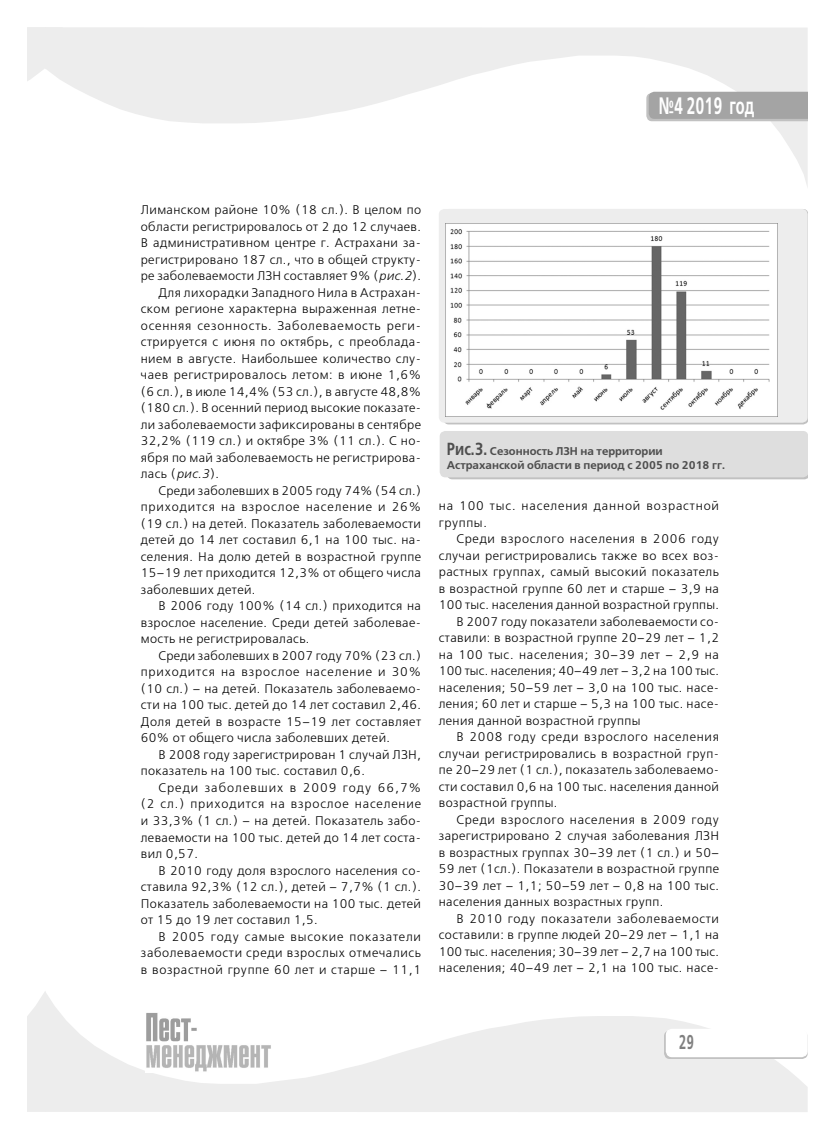
<style>
.page{position:relative;width:835px;height:1143px;background:#fff}
.page>*{position:absolute;margin:0;border:0;box-sizing:border-box;transform-origin:0 0}
.t1{font:700 23.75px "Free Set C";color:#fff;scale:.62 1}
.t2{font:700 20px "Free Set C";color:#808080;scale:.62 1}
.t3{font:12.5px "Free Set C";letter-spacing:.03em;color:#000}
.t4{font:12.5px/16.5px "Free Set C";letter-spacing:.065em;color:#000}
.t5{font:12.5px "Free Set C";letter-spacing:.05em;color:#000}
.t6{font:12.5px "Free Set C";letter-spacing:.055em;color:#000}
.t7{font:12.5px "Free Set C";letter-spacing:.07em;color:#000}
.t8{font:12.5px "Free Set C";letter-spacing:.06em;color:#000}
.t9{font:12.5px "Free Set C";letter-spacing:.08em;color:#000}
.t10{font:700 11.25px/13.8px "Free Set C";color:#4e4e4e}
.s1{font-style:italic}
.s2{font-family:"Pragmatica C"}
.s3{font-size:17.5px}
</style>
<div class="page">
<svg style="left:27px;top:27px;width:18px;height:54px"></svg>
<svg style="left:45px;top:27px;width:762px;height:157px"></svg>
<svg style="left:27px;top:992px;width:18px;height:120px;background:#eee"></svg>
<svg style="left:45px;top:991px;width:762px;height:121px;fill:#ededed"></svg>
<svg style="left:646px;top:92px;width:161px;height:29px;background:#a6a6a6"></svg>
<svg style="left:663px;top:1030px;width:144px;height:28px"></svg>
<div style="left:666px;top:1029px;width:140px;height:27px;background:#fff;border-radius:6px"></div>
<div style="left:665px;top:1028px;width:142px;height:29px;border:1px solid #fff;border-radius:6px"></div>
<img style="left:145px;top:1012px;width:126px;height:60px">
<div style="left:439px;top:431px;width:368px;height:48px;background:#dedede"></div>
<div style="left:438px;top:209px;width:369px;height:213px;background:#ededed;border-radius:6px"></div>
<img style="left:445px;top:223px;width:332px;height:194px">
<h1 class="t1" style="left:658px;top:96px;width:156px">№4 2019 год</h1>
<p class="t3" style="left:141px;top:205px;width:281px">Лиманском районе 10% (18 сл.). В целом по</p>
<p class="t3" style="left:141px;top:221px;width:281px">области регистрировалось от 2 до 12 случаев.</p>
<p class="t3" style="left:141px;top:238px;width:281px">В административном центре г. Астрахани за-</p>
<p class="t3" style="left:141px;top:254px;width:281px">регистрировано 187 сл., что в общей структу-</p>
<p class="t3" style="left:141px;top:271px;width:281px">ре заболеваемости ЛЗН составляет 9% (<span class="s1">рис.2</span>).</p>
<p class="t3" style="left:158px;top:287px;width:264px">Для лихорадки Западного Нила в Астрахан-</p>
<p class="t3" style="left:141px;top:304px;width:281px">ском регионе характерна выраженная летне-</p>
<p class="t4" style="left:141px;top:318px;width:281px">осенняя сезонность. Заболеваемость реги-</p>
<p class="t3" style="left:141px;top:337px;width:281px">стрируется с июня по октябрь, с преоблада-</p>
<p class="t3" style="left:141px;top:353px;width:281px">нием в августе. Наибольшее количество слу-</p>
<p class="t3" style="left:141px;top:370px;width:281px">чаев регистрировалось летом: в июне 1,6%</p>
<p class="t3" style="left:141px;top:386px;width:281px">(6 сл.), в июле 14,4% (53 сл.), в августе 48,8%</p>
<p class="t3" style="left:141px;top:403px;width:281px">(180 сл.). В осенний период высокие показате-</p>
<p class="t3" style="left:141px;top:419px;width:281px">ли заболеваемости зафиксированы в сентябре</p>
<p class="t3" style="left:141px;top:436px;width:281px">32,2% (119 сл.) и октябре 3% (11 сл.). С но-</p>
<p class="t3" style="left:141px;top:452px;width:281px">ября по май заболеваемость не регистрирова-</p>
<p class="t3" style="left:141px;top:469px;width:80px">лась (<span class="s1">рис.3</span>).</p>
<p class="t3" style="left:158px;top:485px;width:264px">Среди заболевших в 2005 году 74% (54 сл.)</p>
<p class="t7" style="left:141px;top:502px;width:281px">приходится на взрослое население и 26%</p>
<p class="t3" style="left:141px;top:518px;width:281px">(19 сл.) на детей. Показатель заболеваемости</p>
<p class="t3" style="left:141px;top:535px;width:281px">детей до 14 лет составил 6,1 на 100 тыс. на-</p>
<p class="t3" style="left:141px;top:551px;width:281px">селения. На долю детей в возрастной группе</p>
<p class="t3" style="left:141px;top:568px;width:281px">15<span class="s2">–</span>19 лет приходится 12,3% от общего числа</p>
<p class="t3" style="left:141px;top:584px;width:116px">заболевших детей.</p>
<p class="t3" style="left:158px;top:601px;width:264px">В 2006 году 100% (14 сл.) приходится на</p>
<p class="t3" style="left:141px;top:617px;width:281px">взрослое население. Среди детей заболевае-</p>
<p class="t3" style="left:141px;top:634px;width:170px">мость не регистрировалась.</p>
<p class="t3" style="left:158px;top:650px;width:264px">Среди заболевших в 2007 году 70% (23 сл.)</p>
<p class="t7" style="left:141px;top:667px;width:281px">приходится на взрослое население и 30%</p>
<p class="t3" style="left:141px;top:683px;width:281px">(10 сл.) <span class="s2">–</span> на детей. Показатель заболеваемо-</p>
<p class="t3" style="left:141px;top:700px;width:281px">сти на 100 тыс. детей до 14 лет составил 2,46.</p>
<p class="t3" style="left:141px;top:716px;width:281px">Доля детей в возрасте 15<span class="s2">–</span>19 лет составляет</p>
<p class="t3" style="left:141px;top:733px;width:250px">60% от общего числа заболевших детей.</p>
<p class="t3" style="left:158px;top:749px;width:264px">В 2008 году зарегистрирован 1 случай ЛЗН,</p>
<p class="t3" style="left:141px;top:766px;width:225px">показатель на 100 тыс. составил 0,6.</p>
<p class="t9" style="left:158px;top:782px;width:264px">Среди заболевших в 2009 году 66,7%</p>
<p class="t4" style="left:141px;top:797px;width:281px">(2 сл.) приходится на взрослое население</p>
<p class="t3" style="left:141px;top:815px;width:281px">и 33,3% (1 сл.) <span class="s2">–</span> на детей. Показатель забо-</p>
<p class="t3" style="left:141px;top:832px;width:281px">леваемости на 100 тыс. детей до 14 лет соста-</p>
<p class="t3" style="left:141px;top:848px;width:59px">вил 0,57.</p>
<p class="t3" style="left:158px;top:865px;width:264px">В 2010 году доля взрослого населения со-</p>
<p class="t3" style="left:141px;top:881px;width:281px">ставила 92,3% (12 сл.), детей <span class="s2">–</span> 7,7% (1 сл.).</p>
<p class="t3" style="left:141px;top:898px;width:281px">Показатель заболеваемости на 100 тыс. детей</p>
<p class="t3" style="left:141px;top:914px;width:178px">от 15 до 19 лет составил 1,5.</p>
<p class="t4" style="left:158px;top:929px;width:264px">В 2005 году самые высокие показатели</p>
<p class="t5" style="left:141px;top:947px;width:281px">заболеваемости среди взрослых отмечались</p>
<p class="t5" style="left:141px;top:964px;width:281px">в возрастной группе 60 лет и старше <span class="s2">–</span> 11,1</p>
<p class="t10" style="left:446px;top:445px;width:279px"><span class="s3">Рис.3.</span> Сезонность ЛЗН на территории<br>Астраханской области в период с 2005 по 2018 гг.</p>
<p class="t4" style="left:438px;top:498px;width:281px">на 100 тыс. населения данной возрастной группы.</p>
<p class="t6" style="left:456px;top:534px;width:264px">Среди взрослого населения в 2006 году</p>
<p class="t3" style="left:438px;top:550px;width:281px">случаи регистрировались также во всех воз-</p>
<p class="t3" style="left:438px;top:567px;width:281px">растных группах, самый высокий показатель</p>
<p class="t3" style="left:438px;top:583px;width:281px">в возрастной группе 60 лет и старше <span class="s2">–</span> 3,9 на</p>
<p class="t3" style="left:438px;top:600px;width:281px">100 тыс. населения данной возрастной группы.</p>
<p class="t3" style="left:456px;top:616px;width:264px">В 2007 году показатели заболеваемости со-</p>
<p class="t3" style="left:438px;top:633px;width:281px">ставили: в возрастной группе 20<span class="s2">–</span>29 лет <span class="s2">–</span> 1,2</p>
<p class="t5" style="left:438px;top:649px;width:281px">на 100 тыс. населения; 30<span class="s2">–</span>39 лет <span class="s2">–</span> 2,9 на</p>
<p class="t3" style="left:438px;top:666px;width:281px">100 тыс. населения; 40<span class="s2">–</span>49 лет <span class="s2">–</span> 3,2 на 100 тыс.</p>
<p class="t3" style="left:438px;top:682px;width:281px">населения; 50<span class="s2">–</span>59 лет <span class="s2">–</span> 3,0 на 100 тыс. насе-</p>
<p class="t3" style="left:438px;top:699px;width:281px">ления; 60 лет и старше <span class="s2">–</span> 5,3 на 100 тыс. насе-</p>
<p class="t3" style="left:438px;top:715px;width:203px">ления данной возрастной группы</p>
<p class="t8" style="left:456px;top:732px;width:264px">В 2008 году среди взрослого населения</p>
<p class="t3" style="left:438px;top:748px;width:281px">случаи регистрировались в возрастной груп-</p>
<p class="t3" style="left:438px;top:765px;width:281px">пе 20<span class="s2">–</span>29 лет (1 сл.), показатель заболеваемо-</p>
<p class="t3" style="left:438px;top:781px;width:281px">сти составил 0,6 на 100 тыс. населения данной</p>
<p class="t3" style="left:438px;top:798px;width:120px">возрастной группы.</p>
<p class="t6" style="left:456px;top:814px;width:264px">Среди взрослого населения в 2009 году</p>
<p class="t3" style="left:438px;top:831px;width:281px">зарегистрировано 2 случая заболевания ЛЗН</p>
<p class="t3" style="left:438px;top:847px;width:281px">в возрастных группах 30<span class="s2">–</span>39 лет (1 сл.) и 50<span class="s2">–</span></p>
<p class="t3" style="left:438px;top:864px;width:281px">59 лет (1сл.). Показатели в возрастной группе</p>
<p class="t3" style="left:438px;top:880px;width:281px">30<span class="s2">–</span>39 лет <span class="s2">–</span> 1,1; 50<span class="s2">–</span>59 лет <span class="s2">–</span> 0,8 на 100 тыс.</p>
<p class="t3" style="left:438px;top:897px;width:226px">населения данных возрастных групп.</p>
<p class="t6" style="left:456px;top:913px;width:264px">В 2010 году показатели заболеваемости</p>
<p class="t3" style="left:438px;top:930px;width:281px">составили: в группе людей 20<span class="s2">–</span>29 лет <span class="s2">–</span> 1,1 на</p>
<p class="t3" style="left:438px;top:946px;width:281px">100 тыс. населения; 30<span class="s2">–</span>39 лет <span class="s2">–</span> 2,7 на 100 тыс.</p>
<p class="t3" style="left:438px;top:963px;width:281px">населения; 40<span class="s2">–</span>49 лет <span class="s2">–</span> 2,1 на 100 тыс. насе-</p>
<h2 class="t2" style="left:678px;top:1034px;width:26px">29</h2>
</div>
